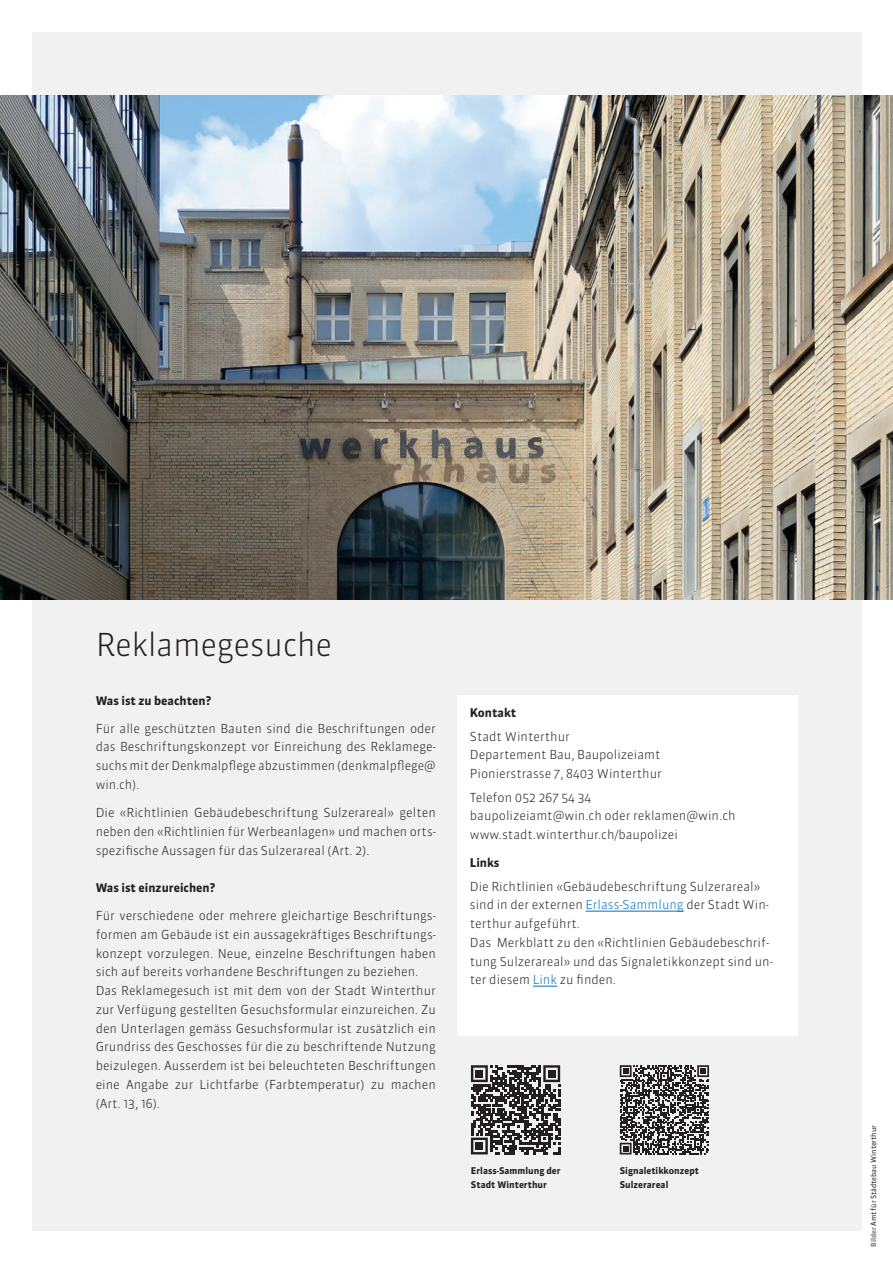
<style>
.page{position:relative;width:893px;height:1263px;background:#fff}
.page>*{position:absolute;margin:0;border:0;box-sizing:border-box;transform-origin:0 0}
.t1{font:300 31.5px "Sanuk OT";letter-spacing:-.015em;color:#231f20}
.t2{font:300 12.3px/18.8px "Sanuk OT";color:#231f20}
.t3{font:700 12px "Sanuk OT";color:#231f20}
.t4{font:700 9.3px/13.5px "Sanuk OT";color:#231f20}
.t5{font:7.2px "Sanuk OT";color:#231f20}
.s1{color:#0072bc}
.s2{font-weight:700;color:#808285}
</style>
<div class="page">
<div style="left:32px;top:600px;width:829px;height:631px;background:#f1f1f1"></div>
<div style="left:32px;top:32px;width:829px;height:64px;background:#f1f1f1"></div>
<img style="left:0;top:96px;width:893px;height:504px">
<div style="left:457px;top:695px;width:340px;height:340px;background:#fff"></div>
<hr style="left:586px;top:911px;width:98px;height:1px;background:#0072bc">
<svg style="left:533px;top:986px;width:24px;height:1px"></svg>
<svg style="left:471px;top:1065px;width:89px;height:89px"></svg>
<div style="left:476px;top:1070px;width:7px;height:7px;background:#231f20"></div>
<div style="left:548px;top:1070px;width:7px;height:7px;background:#231f20"></div>
<div style="left:476px;top:1142px;width:7px;height:8px;background:#231f20"></div>
<svg style="left:620px;top:1065px;width:89px;height:89px"></svg>
<h1 class="t1" style="left:96px;top:625px;width:238px">Reklamegesuche</h1>
<p class="t3" style="left:96px;top:693px;width:117px">Was ist zu beachten?</p>
<p class="t2" style="left:96px;top:719px;width:342px;text-align:justify">Für alle geschützten Bauten sind die Beschriftungen oder das Beschriftungskonzept vor Einreichung des Reklamege&shy;suchs mit der Denkmalpflege abzustimmen (denkmalpflege@ win.ch).</p>
<p class="t2" style="left:96px;top:803px;width:342px;text-align:justify">Die «Richtlinien Gebäudebeschriftung Sulzerareal» gelten neben den «Richtlinien für Werbeanlagen» und machen orts&shy;spezifische Aussagen für das Sulzerareal (Art. 2).</p>
<p class="t3" style="left:96px;top:880px;width:121px">Was ist einzureichen?</p>
<p class="t2" style="left:96px;top:906px;width:342px">Für verschiedene oder mehrere gleichartige Beschriftungs&shy;formen am Gebäude ist ein aussagekräftiges Beschriftungs&shy;konzept vorzulegen. Neue, einzelne Beschriftungen haben sich auf bereits vorhandene Beschriftungen zu beziehen.<br>Das Reklamegesuch ist mit dem von der Stadt Winterthur zur Verfügung gestellten Gesuchsformular einzureichen. Zu den Unterlagen gemäss Gesuchsformular ist zusätzlich ein Grundriss des Geschosses für die zu beschriftende Nutzung beizulegen. Ausserdem ist bei beleuchteten Beschriftungen eine Angabe zur Lichtfarbe (Farbtemperatur) zu machen (Art. 13, 16).</p>
<p class="t3" style="left:470px;top:705px;width:48px">Kontakt</p>
<p class="t2" style="left:470px;top:727px;width:194px">Stadt Winterthur<br>Departement Bau, Baupolizeiamt<br>Pionierstrasse 7, 8403 Winterthur</p>
<p class="t2" style="left:470px;top:788px;width:267px">Telefon 052 267 54 34<br>baupolizeiamt@win.ch oder reklamen@win.ch www.stadt.winterthur.ch/baupolizei</p>
<p class="t3" style="left:470px;top:855px;width:31px">Links</p>
<p class="t2" style="left:470px;top:877px;width:304px">Die Richtlinien «Gebäudebeschriftung Sulzerareal» sind in der externen <span class="s1">Erlass-Sammlung</span> der Stadt Win&shy;terthur aufgeführt.<br>Das Merkblatt zu den «Richtlinien Gebäudebeschrif&shy;tung Sulzerareal» und das Signaletikkonzept sind un&shy;ter diesem <span class="s1">Link</span> zu finden.</p>
<p class="t4" style="left:471px;top:1164px;width:91px">Erlass-Sammlung der<br>Stadt Winterthur</p>
<p class="t4" style="left:620px;top:1164px;width:81px">Signaletikkonzept<br>Sulzerareal</p>
<p class="t5" style="left:869px;top:1247px;width:123px;rotate:-90deg"><span class="s2">Bilder</span> Amt für Städtebau Winterthur</p>
</div>
